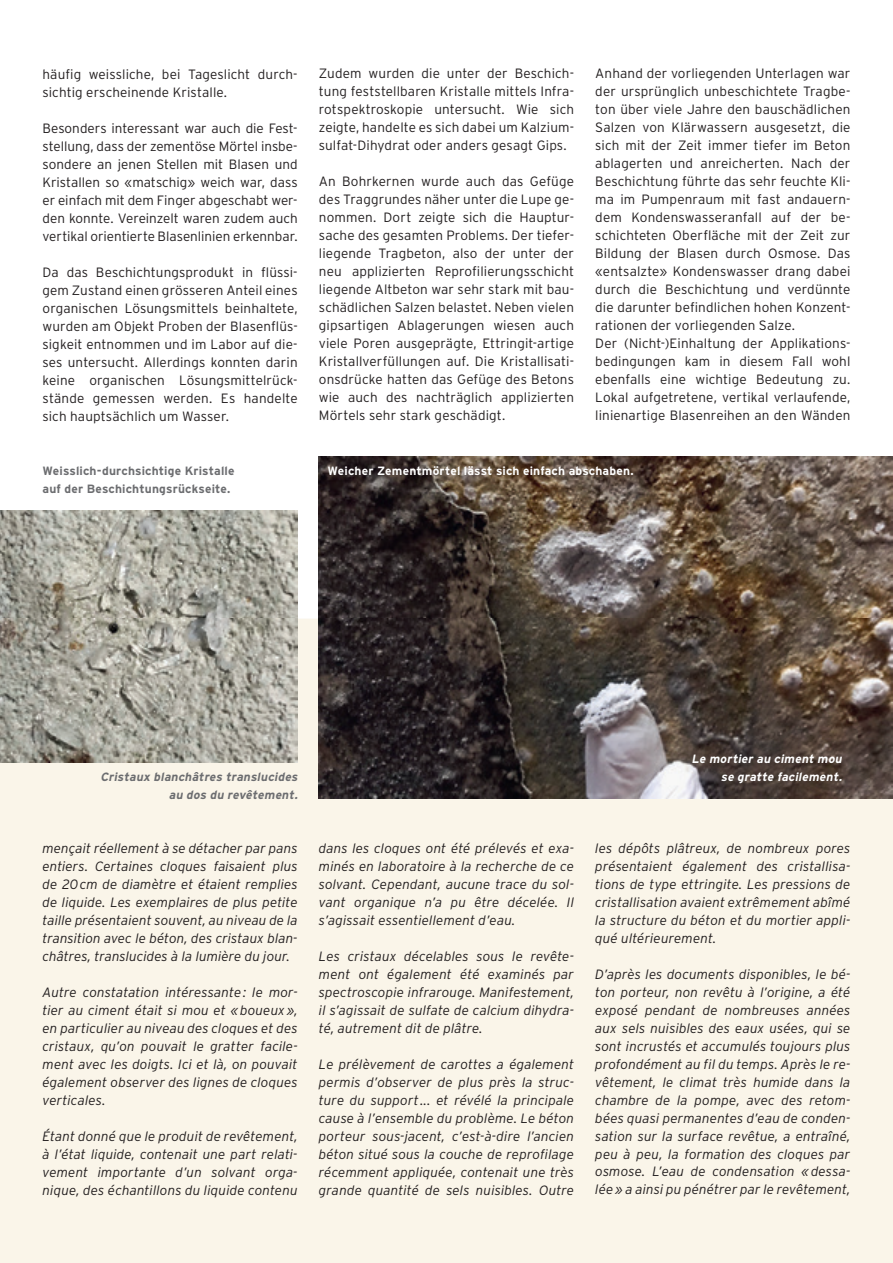
<style>
.page{position:relative;width:893px;height:1263px;background:#fff}
.page>*{position:absolute;margin:0;border:0;box-sizing:border-box;transform-origin:0 0}
.t1{font:300 13.5px/18px "Interstate";letter-spacing:.01em;color:#231f20;text-align:justify}
.t2{font:italic 300 13.5px/18px "Interstate";letter-spacing:.005em;color:#231f20;text-align:justify}
.t3{font:700 12px/18px "Interstate";letter-spacing:.01em;color:#6c6d70}
.t4{font:italic 700 12px/18px "Interstate";color:#6c6d70;text-align:right}
.t5{font:700 12px "Interstate";letter-spacing:.01em;color:#fff}
.t6{font:italic 700 12px/18px "Interstate";color:#fff;text-align:right}
</style>
<div class="page">
<div style="left:0;top:619px;width:893px;height:644px;background:#faf5e9"></div>
<img style="left:0;top:511px;width:298px;height:252px">
<img style="left:319px;top:457px;width:574px;height:342px">
<p class="t1" style="left:43px;top:65px;width:257px">häufig weissliche, bei Tageslicht durch&shy;sichtig erscheinende Kristalle.</p>
<p class="t1" style="left:43px;top:119px;width:257px">Besonders interessant war auch die Fest&shy;stellung, dass der zementöse Mörtel insbe&shy;sondere an jenen Stellen mit Blasen und Kristallen so «matschig» weich war, dass er einfach mit dem Finger abgeschabt wer&shy;den konnte. Vereinzelt waren zudem auch vertikal orientierte Blasenlinien erkennbar.</p>
<p class="t1" style="left:43px;top:263px;width:257px">Da das Beschichtungsprodukt in flüssi&shy;gem Zustand einen grösseren Anteil eines organischen Lösungsmittels beinhaltete, wurden am Objekt Proben der Blasenflüs&shy;sigkeit entnommen und im Labor auf die&shy;ses untersucht. Allerdings konnten darin keine organischen Lösungsmittelrück&shy;stände gemessen werden. Es handelte sich hauptsächlich um Wasser.</p>
<p class="t1" style="left:319px;top:65px;width:257px">Zudem wurden die unter der Beschich&shy;tung feststellbaren Kristalle mittels Infra&shy;rotspektroskopie untersucht. Wie sich zeigte, handelte es sich dabei um Kalzium&shy;sulfat-Dihydrat oder anders gesagt Gips.</p>
<p class="t1" style="left:319px;top:173px;width:257px">An Bohrkernen wurde auch das Gefüge des Traggrundes näher unter die Lupe ge&shy;nommen. Dort zeigte sich die Hauptur&shy;sache des gesamten Problems. Der tiefer&shy;liegende Tragbeton, also der unter der neu applizierten Reprofilierungsschicht liegende Altbeton war sehr stark mit bau&shy;schädlichen Salzen belastet. Neben vielen gipsartigen Ablagerungen wiesen auch viele Poren ausgeprägte, Ettringit-artige Kristallverfüllungen auf. Die Kristallisati&shy;onsdrücke hatten das Gefüge des Betons wie auch des nachträglich applizierten Mörtels sehr stark geschädigt.</p>
<p class="t1" style="left:595px;top:65px;width:257px;text-align:left">Anhand der vorliegenden Unterlagen war der ursprünglich unbeschichtete Tragbe&shy;ton über viele Jahre den bauschädlichen Salzen von Klärwassern ausgesetzt, die sich mit der Zeit immer tiefer im Beton ablagerten und anreicherten. Nach der Beschichtung führte das sehr feuchte Kli&shy;ma im Pumpenraum mit fast andauern&shy;dem Kondenswasseranfall auf der be&shy;schichteten Oberfläche mit der Zeit zur Bildung der Blasen durch Osmose. Das «entsalzte» Kondenswasser drang dabei durch die Beschichtung und verdünnte die darunter befindlichen hohen Konzent&shy;rationen der vorliegenden Salze.<br>Der (Nicht-)Einhaltung der Applikations&shy;bedingungen kam in diesem Fall wohl ebenfalls eine wichtige Bedeutung zu.<br>Lokal aufgetretene, vertikal verlaufende, linienartige Blasenreihen an den Wänden</p>
<p class="t3" style="left:43px;top:461px;width:194px">Weisslich-durchsichtige Kristalle auf der Beschichtungsrückseite.</p>
<p class="t5" style="left:327px;top:464px;width:308px">Weicher Zementmörtel lässt sich einfach abschaben.</p>
<p class="t4" style="left:100px;top:767px;width:201px">Cristaux blanchâtres translucides au dos du revêtement.</p>
<p class="t6" style="left:692px;top:749px;width:154px">Le mortier au ciment mou se gratte facilement.</p>
<p class="t2" style="left:43px;top:839px;width:257px">mençait réellement à se détacher par pans entiers. Certaines cloques faisaient plus de 20 cm de diamètre et étaient remplies de liquide. Les exemplaires de plus petite taille présentaient souvent, au niveau de la transition avec le béton, des cristaux blan&shy;châtres, translucides à la lumière du jour.</p>
<p class="t2" style="left:43px;top:983px;width:257px">Autre constatation intéressante : le mor&shy;tier au ciment était si mou et « boueux », en particulier au niveau des cloques et des cristaux, qu’on pouvait le gratter facile&shy;ment avec les doigts. Ici et là, on pouvait également observer des lignes de cloques verticales.</p>
<p class="t2" style="left:43px;top:1127px;width:257px">Étant donné que le produit de revêtement, à l’état liquide, contenait une part relati&shy;vement importante d’un solvant orga&shy;nique, des échantillons du liquide contenu</p>
<p class="t2" style="left:319px;top:839px;width:257px">dans les cloques ont été prélevés et exa&shy;minés en laboratoire à la recherche de ce solvant. Cependant, aucune trace du sol&shy;vant organique n’a pu être décelée. Il s’agissait essentiellement d’eau.</p>
<p class="t2" style="left:319px;top:947px;width:257px">Les cristaux décelables sous le revête&shy;ment ont également été examinés par spectroscopie infrarouge. Manifestement, il s’agissait de sulfate de calcium dihydra&shy;té, autrement dit de plâtre.</p>
<p class="t2" style="left:319px;top:1055px;width:257px">Le prélèvement de carottes a également permis d’observer de plus près la struc&shy;ture du support ... et révélé la principale cause à l’ensemble du problème. Le béton porteur sous-jacent, c’est-à-dire l’ancien béton situé sous la couche de reprofilage récemment appliquée, contenait une très grande quantité de sels nuisibles. Outre</p>
<p class="t2" style="left:595px;top:839px;width:257px">les dépôts plâtreux, de nombreux pores présentaient également des cristallisa&shy;tions de type ettringite. Les pressions de cristallisation avaient extrêmement abîmé la structure du béton et du mortier appli&shy;qué ultérieurement.</p>
<p class="t2" style="left:595px;top:965px;width:257px">D’après les documents disponibles, le bé&shy;ton porteur, non revêtu à l’origine, a été exposé pendant de nombreuses années aux sels nuisibles des eaux usées, qui se sont incrustés et accumulés toujours plus profondément au fil du temps. Après le re&shy;vêtement, le climat très humide dans la chambre de la pompe, avec des retom&shy;bées quasi permanentes d’eau de conden&shy;sation sur la surface revêtue, a entraîné, peu à peu, la formation des cloques par osmose. L’eau de condensation « dessa&shy;lée » a ainsi pu pénétrer par le revêtement,</p>
</div>
